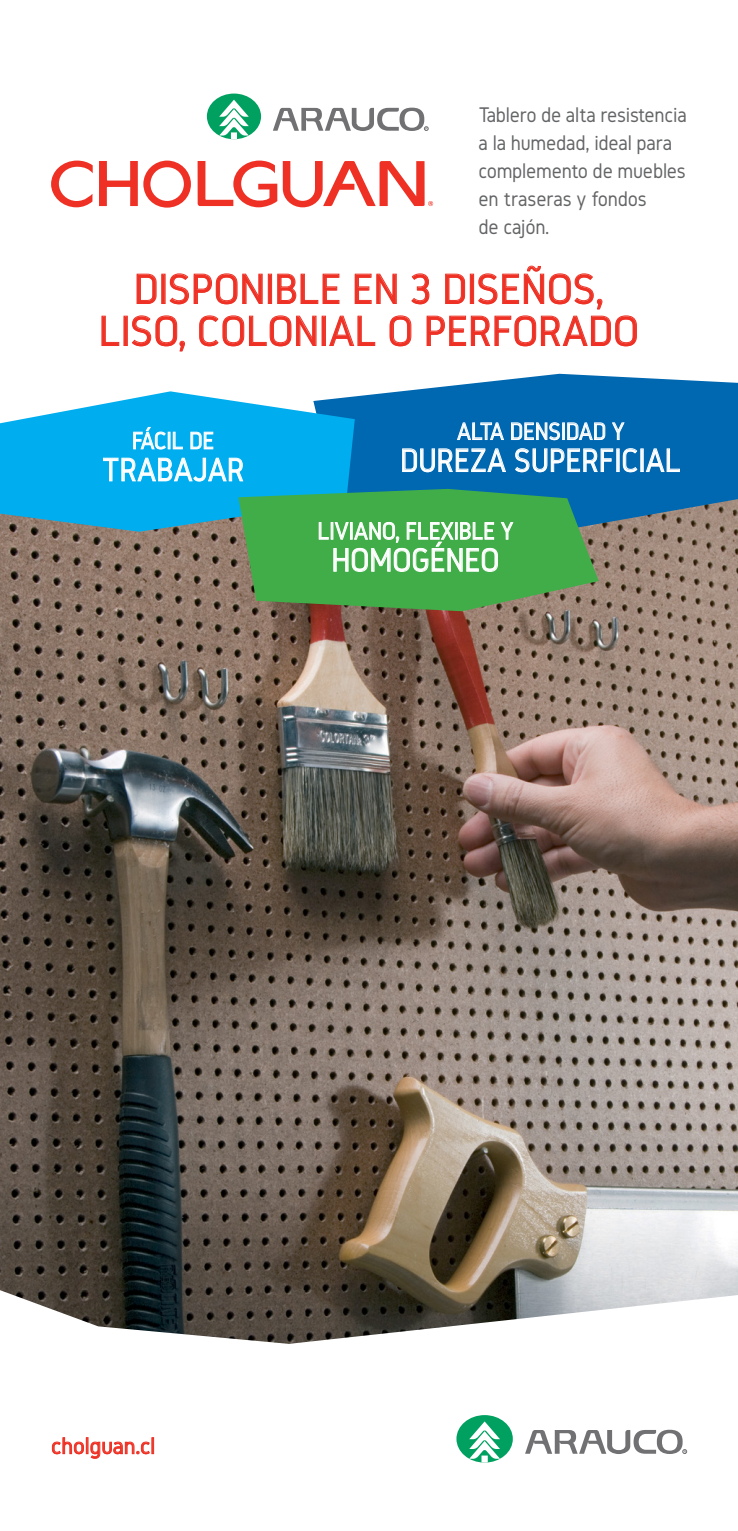
<style>
.page{position:relative;width:738px;height:1531px;background:#fff}
.page>*{position:absolute;margin:0;border:0;box-sizing:border-box;transform-origin:0 0}
.t1{font:44px/42px "Gidole";letter-spacing:-.01em;color:#ee3124;text-align:center}
.t2{font:34px "Gidole";letter-spacing:-.01em;color:#fff;scale:.95 1}
.t3{font:25px "Gidole";letter-spacing:-.01em;color:#fff;scale:.95 1}
.t4{font:24px "Gidole";color:#ee3124}
.t5{font:22px/28px "Gidole";letter-spacing:-.01em;color:#636466;scale:.95 1}
</style>
<div class="page">
<div style="left:354px;top:45px;width:29px;height:29px;border:1px solid #fff;border-radius:50%"></div>
<svg style="left:525px;top:1429px;width:161px;height:25px"></svg>
<div style="left:456px;top:1415px;width:56px;height:47px;background:#00a160;border-radius:50%"></div>
<svg style="left:469px;top:1421px;width:30px;height:41px"></svg>
<img style="left:0;top:532px;width:737px;height:812px">
<svg style="left:354px;top:374px;width:383px;height:158px;background:#1f75b3"></svg>
<svg style="left:0;top:391px;width:354px;height:141px;background:#25b3e8"></svg>
<svg style="left:133px;top:427px;width:50px;height:22px"></svg>
<svg style="left:190px;top:432px;width:23px;height:17px"></svg>
<svg style="left:103px;top:457px;width:140px;height:25px;background:#3cc0f2"></svg>
<svg style="left:238px;top:489px;width:360px;height:122px;background:#4ea75b"></svg>
<svg style="left:456px;top:422px;width:47px;height:18px"></svg>
<svg style="left:510px;top:422px;width:94px;height:18px;background:#5c9dcc"></svg>
<svg style="left:611px;top:422px;width:13px;height:18px"></svg>
<svg style="left:401px;top:448px;width:105px;height:24px;background:#428ec4"></svg>
<svg style="left:514px;top:448px;width:99px;height:24px;background:#408dc4"></svg>
<svg style="left:622px;top:448px;width:15px;height:24px"></svg>
<svg style="left:645px;top:448px;width:34px;height:24px"></svg>
<svg style="left:101px;top:315px;width:18px;height:31px"></svg>
<div style="left:123px;top:316px;width:5px;height:30px;border:1px solid #ee3124"></div>
<svg style="left:132px;top:265px;width:504px;height:87px"></svg>
<svg style="left:52px;top:1437px;width:98px;height:22px"></svg>
<div style="left:151px;top:1437px;width:3px;height:17px;border:1px solid #ee3124"></div>
<svg style="left:99px;top:161px;width:92px;height:47px"></svg>
<svg style="left:197px;top:161px;width:236px;height:46px"></svg>
<svg style="left:51px;top:161px;width:42px;height:46px"></svg>
<svg style="left:273px;top:107px;width:155px;height:24px"></svg>
<div style="left:207px;top:94px;width:54px;height:45px;background:#00a160;border-radius:50%"></div>
<svg style="left:219px;top:100px;width:29px;height:39px"></svg>
<p class="t5" style="left:478px;top:101px;width:220px">Tablero de alta resistencia a la humedad, ideal para complemento de muebles en traseras y fondos<br>de cajón.</p>
<h1 class="t1" style="left:99px;top:268px;width:541px">DISPONIBLE EN 3 DISEÑOS,<br>LISO, COLONIAL O PERFORADO</h1>
<p class="t3" style="left:132px;top:427px;width:88px">FÁCIL DE</p>
<h2 class="t2" style="left:102px;top:451px;width:152px">TRABAJAR</h2>
<p class="t3" style="left:456px;top:417px;width:178px">ALTA DENSIDAD Y</p>
<h2 class="t2" style="left:400px;top:441px;width:297px">DUREZA SUPERFICIAL</h2>
<p class="t3" style="left:317px;top:517px;width:208px">LIVIANO, FLEXIBLE Y</p>
<h2 class="t2" style="left:331px;top:541px;width:178px">HOMOGÉNEO</h2>
<p class="t4" style="left:51px;top:1432px;width:105px">cholguan.cl</p>
</div>
